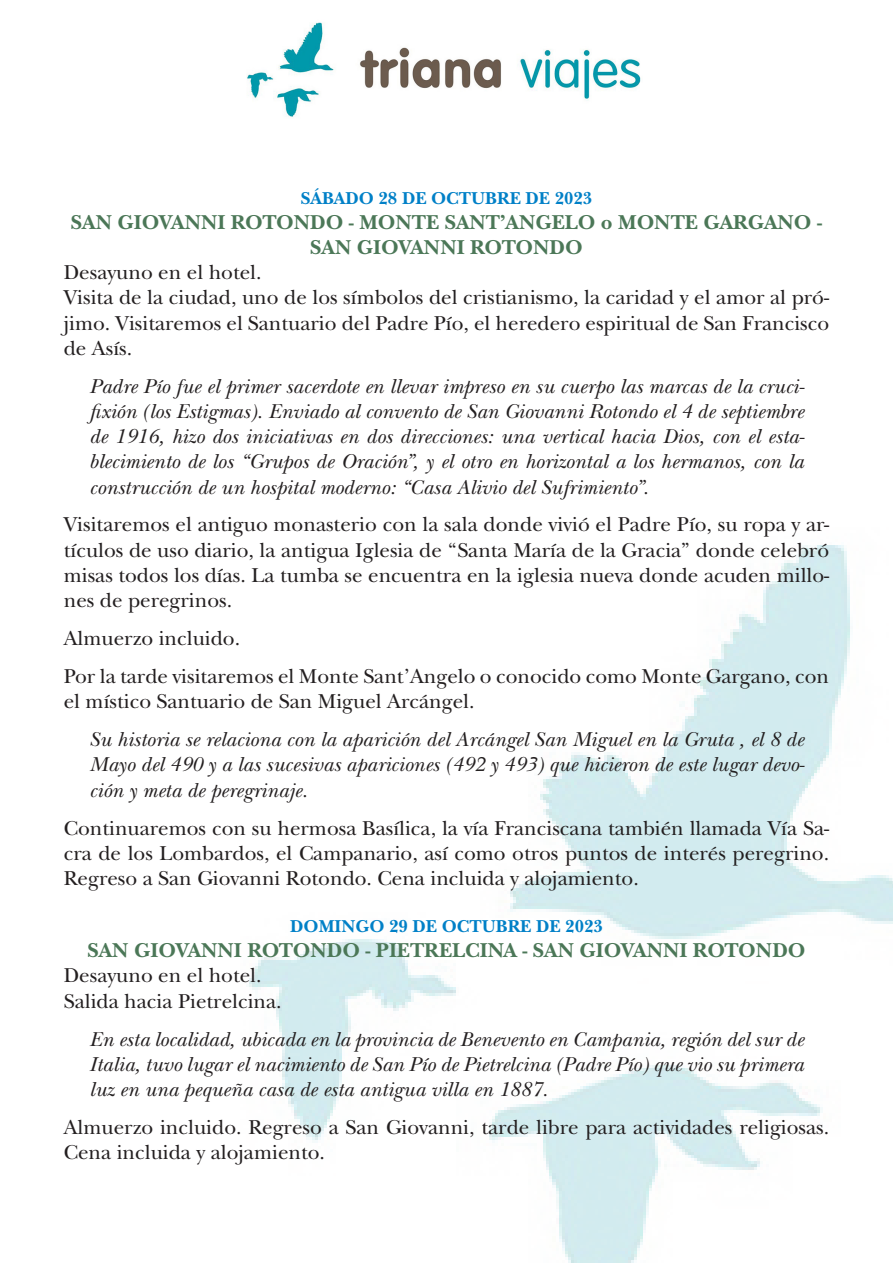
<style>
.page{position:relative;width:893px;height:1263px;background:#fff}
.page>*{position:absolute;margin:0;border:0;box-sizing:border-box;transform-origin:0 0}
.Estilo_de_párrafo_1{font:21px/25.2px "New Baskerville ITC Pro";color:#231f20;text-align:justify}
.Estilo_de_párrafo_1-2{font:italic 21px/25.2px "New Baskerville ITC Pro";color:#231f20;text-align:justify}
.Estilo_de_párrafo_1-3{font:700 21px/25.2px "New Baskerville ITC Pro";color:#4b7757;text-align:center}
.Estilo_de_párrafo_1-4{font:700 18px "New Baskerville ITC Pro";color:#0080c7}
</style>
<div class="page">
<img style="left:249px;top:545px;width:644px;height:718px">
<img style="left:247px;top:22px;width:394px;height:95px">
<p class="Estilo_de_párrafo_1-4" style="left:301px;top:187px;width:293px">SÁBADO 28 DE OCTUBRE DE 2023</p>
<p class="Estilo_de_párrafo_1-3" style="left:71px;top:210px;width:753px">SAN GIOVANNI ROTONDO - MONTE SANT’ANGELO o MONTE GARGANO -<br>SAN GIOVANNI ROTONDO</p>
<p class="Estilo_de_párrafo_1" style="left:64px;top:260px;width:199px">Desayuno en el hotel.</p>
<p class="Estilo_de_párrafo_1" style="left:64px;top:285px;width:767px">Visita de la ciudad, uno de los símbolos del cristianismo, la caridad y el amor al pró&shy;jimo. Visitaremos el Santuario del Padre Pío, el heredero espiritual de San Francisco de Asís.</p>
<p class="Estilo_de_párrafo_1-2" style="left:89px;top:373px;width:717px">Padre Pío fue el primer sacerdote en llevar impreso en su cuerpo las marcas de la cruci&shy;fixión (los Estigmas). Enviado al convento de San Giovanni Rotondo el 4 de septiembre de 1916, hizo dos iniciativas en dos direcciones: una vertical hacia Dios, con el esta&shy;blecimiento de los “Grupos de Oración”, y el otro en horizontal a los hermanos, con la construcción de un hospital moderno: “Casa Alivio del Sufrimiento”.</p>
<p class="Estilo_de_párrafo_1" style="left:64px;top:512px;width:767px">Visitaremos el antiguo monasterio con la sala donde vivió el Padre Pío, su ropa y ar&shy;tículos de uso diario, la antigua Iglesia de “Santa María de la Gracia” donde celebró misas todos los días. La tumba se encuentra en la iglesia nueva donde acuden millo&shy;nes de peregrinos.</p>
<p class="Estilo_de_párrafo_1" style="left:64px;top:626px;width:178px">Almuerzo incluido.</p>
<p class="Estilo_de_párrafo_1" style="left:64px;top:664px;width:767px">Por la tarde visitaremos el Monte Sant’Angelo o conocido como Monte Gargano, con el místico Santuario de San Miguel Arcángel.</p>
<p class="Estilo_de_párrafo_1-2" style="left:89px;top:727px;width:717px">Su historia se relaciona con la aparición del Arcángel San Miguel en la Gruta , el 8 de Mayo del 490 y a las sucesivas apariciones (492 y 493) que hicieron de este lugar devo&shy;ción y meta de peregrinaje.</p>
<p class="Estilo_de_párrafo_1" style="left:64px;top:815px;width:767px">Continuaremos con su hermosa Basílica, la vía Franciscana también llamada Vía Sa&shy;cra de los Lombardos, el Campanario, así como otros puntos de interés peregrino.<br>Regreso a San Giovanni Rotondo. Cena incluida y alojamiento.</p>
<p class="Estilo_de_párrafo_1-4" style="left:290px;top:916px;width:314px">DOMINGO 29 DE OCTUBRE DE 2023</p>
<p class="Estilo_de_párrafo_1-3" style="left:87px;top:938px;width:719px">SAN GIOVANNI ROTONDO - PIETRELCINA - SAN GIOVANNI ROTONDO</p>
<p class="Estilo_de_párrafo_1" style="left:64px;top:963px;width:199px">Desayuno en el hotel.</p>
<p class="Estilo_de_párrafo_1" style="left:64px;top:989px;width:219px">Salida hacia Pietrelcina.</p>
<p class="Estilo_de_párrafo_1-2" style="left:89px;top:1026px;width:716px">En esta localidad, ubicada en la provincia de Benevento en Campania, región del sur de Italia, tuvo lugar el nacimiento de San Pío de Pietrelcina (Padre Pío) que vio su primera luz en una pequeña casa de esta antigua villa en 1887.</p>
<p class="Estilo_de_párrafo_1" style="left:64px;top:1115px;width:767px">Almuerzo incluido. Regreso a San Giovanni, tarde libre para actividades religiosas.<br>Cena incluida y alojamiento.</p>
</div>
